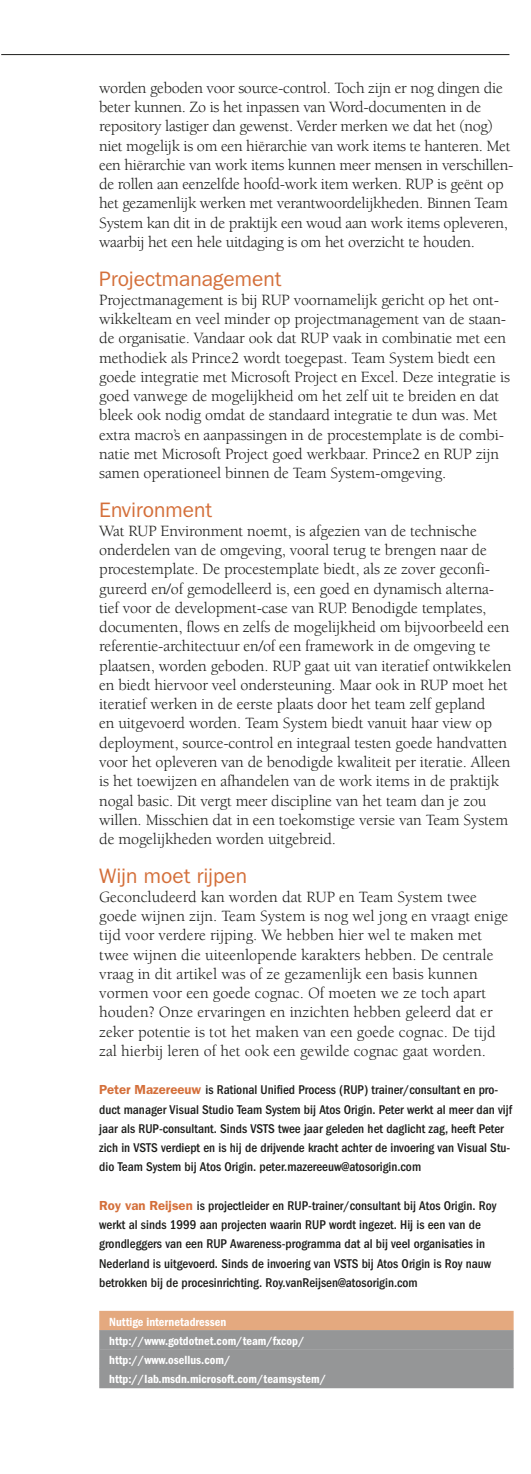
<style>
.page{position:relative;width:531px;height:1474px;background:#fff}
.page>*{position:absolute;margin:0;border:0;box-sizing:border-box;transform-origin:0 0}
._5_tk{font:21px "Franklin Gothic";color:#d46f3a}
._4_plat{font:16.1px/19.2px "Berkeley";letter-spacing:-.01em;color:#1c1c1a}
._4_plat-2{font:500 condensed 13.12px/19.2px "Franklin Gothic";color:#1c1c1a}
._6_bs_grijs{font:600 condensed 12.25px "Franklin Gothic";color:#fff}
._6_bs_donker{font:600 condensed 12.25px "Franklin Gothic";color:#fff}
.s1{font-weight:600;font-stretch:normal;color:#d46f3a}
</style>
<div class="page">
<div style="left:99px;top:1310px;width:414px;height:20px;background:#e4a97f"></div>
<div style="left:99px;top:1329px;width:414px;height:20px;background:#959697"></div>
<div style="left:99px;top:1349px;width:414px;height:19px;background:#959697"></div>
<div style="left:99px;top:1368px;width:414px;height:20px;background:#959697"></div>
<hr style="left:1px;top:54px;width:508px;height:1px;background:#1c1c1a">
<p class="_4_plat" style="left:99px;top:79px;width:416px">worden geboden voor source-control. Toch zijn er nog dingen die beter kunnen. Zo is het inpassen van Word-documenten in de repository lastiger dan gewenst. Verder merken we dat het (nog) niet mogelijk is om een hiërarchie van work items te hanteren. Met een hiërarchie van work items kunnen meer mensen in verschillen&shy;de rollen aan eenzelfde hoofd-work item werken. RUP is geënt op het gezamenlijk werken met verantwoordelijkheden. Binnen Team System kan dit in de praktijk een woud aan work items opleveren, waarbij het een hele uitdaging is om het overzicht te houden.</p>
<p class="_5_tk" style="left:99px;top:266px;width:184px">Projectmanagement</p>
<p class="_4_plat" style="left:99px;top:290px;width:412px">Projectmanagement is bij RUP voornamelijk gericht op het ont&shy;wikkelteam en veel minder op projectmanagement van de staan&shy;de organisatie. Vandaar ook dat RUP vaak in combinatie met een methodiek als Prince2 wordt toegepast. Team System biedt een goede integratie met Microsoft Project en Excel. Deze integratie is goed vanwege de mogelijkheid om het zelf uit te breiden en dat bleek ook nodig omdat de standaard integratie te dun was. Met extra macro’s en aanpassingen in de procestemplate is de combi&shy;natie met Microsoft Project goed werkbaar. Prince2 en RUP zijn samen operationeel binnen de Team System-omgeving.</p>
<p class="_5_tk" style="left:99px;top:497px;width:114px">Environment</p>
<p class="_4_plat" style="left:99px;top:521px;width:413px">Wat RUP Environment noemt, is afgezien van de technische onderdelen van de omgeving, vooral terug te brengen naar de procestemplate. De procestemplate biedt, als ze zover geconfi&shy;gureerd en/of gemodelleerd is, een goed en dynamisch alterna&shy;tief voor de development-case van RUP. Benodigde templates, documenten, flows en zelfs de mogelijkheid om bijvoorbeeld een referentie-architectuur en/of een framework in de omgeving te plaatsen, worden geboden. RUP gaat uit van iteratief ontwikkelen en biedt hiervoor veel ondersteuning. Maar ook in RUP moet het iteratief werken in de eerste plaats door het team zelf gepland<br>en uitgevoerd worden. Team System biedt vanuit haar view op deployment, source-control en integraal testen goede handvatten voor het opleveren van de benodigde kwaliteit per iteratie. Alleen is het toewijzen en afhandelen van de work items in de praktijk nogal basic. Dit vergt meer discipline van het team dan je zou willen. Misschien dat in een toekomstige versie van Team System de mogelijkheden worden uitgebreid.</p>
<p class="_5_tk" style="left:99px;top:863px;width:149px">Wijn moet rijpen</p>
<p class="_4_plat" style="left:99px;top:887px;width:411px">Geconcludeerd kan worden dat RUP en Team System twee goede wijnen zijn. Team System is nog wel jong en vraagt enige tijd voor verdere rijping. We hebben hier wel te maken met twee wijnen die uiteenlopende karakters hebben. De centrale vraag in dit artikel was of ze gezamenlijk een basis kunnen vormen voor een goede cognac. Of moeten we ze toch apart houden? Onze ervaringen en inzichten hebben geleerd dat er zeker potentie is tot het maken van een goede cognac. De tijd zal hierbij leren of het ook een gewilde cognac gaat worden.</p>
<p class="_4_plat-2" style="left:99px;top:1080px;width:414px"><span class="s1">Peter Mazereeuw</span> is Rational Unified Process (RUP) trainer/consultant en pro&shy;duct manager Visual Studio Team System bij Atos Origin. Peter werkt al meer dan vijf jaar als RUP-consultant. Sinds VSTS twee jaar geleden het daglicht zag, heeft Peter zich in VSTS verdiept en is hij de drijvende kracht achter de invoering van Visual Stu&shy;dio Team System bij Atos Origin. peter.mazereeuw@atosorigin.com</p>
<p class="_4_plat-2" style="left:99px;top:1196px;width:399px"><span class="s1">Roy van Reijsen</span> is projectleider en RUP-trainer/consultant bij Atos Origin. Roy werkt al sinds 1999 aan projecten waarin RUP wordt ingezet. Hij is een van de grondleggers van een RUP Awareness-programma dat al bij veel organisaties in Nederland is uitgevoerd. Sinds de invoering van VSTS bij Atos Origin is Roy nauw betrokken bij de procesinrichting. Roy.vanReijsen@atosorigin.com</p>
<p class="_6_bs_donker" style="left:109px;top:1314px;width:119px">Nuttige internetadressen</p>
<p class="_6_bs_grijs" style="left:109px;top:1333px;width:197px">http://www.gotdotnet.com/team/fxcop/</p>
<p class="_6_bs_grijs" style="left:109px;top:1352px;width:123px">http://www.osellus.com/</p>
<p class="_6_bs_grijs" style="left:109px;top:1372px;width:218px">http://lab.msdn.microsoft.com/teamsystem/</p>
</div>
